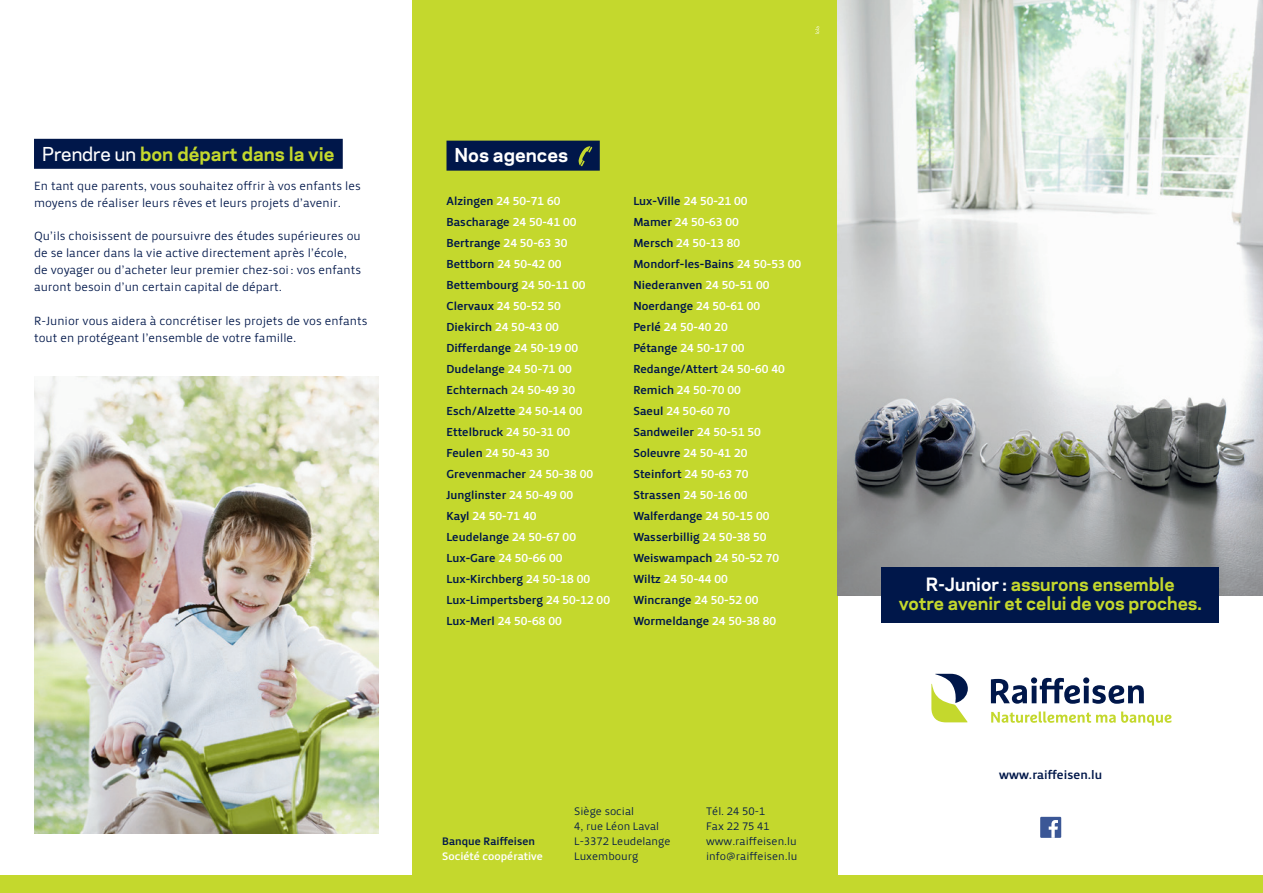
<style>
.page{position:relative;width:1263px;height:893px;background:#fff}
.page>*{position:absolute;margin:0;border:0;box-sizing:border-box;transform-origin:0 0}
.t1{font:700 18px "Galaxie Polaris";color:#c4d82d}
.t2{font:700 18px "Galaxie Polaris";color:#fff}
.t3{font:700 17.25px/18.8px "Galaxie Polaris";color:#c4d82d;text-align:center}
.t4{font:12.75px "Priva Three Pro";color:#00174a}
.t5{font:12.3px/17px "Priva One Pro";color:#00174a}
.t6{font:12px/21px "Priva Three Pro";color:#00174a}
.t7{font:12px/21px "Priva Three Pro";color:#fff}
.t8{font:11.25px/15px "Priva One Pro";color:#00174a}
.t9{font:11.25px "Priva Three Pro";color:#fff}
.t10{font:11.25px "Priva Three Pro";color:#00174a}
.s1{font-weight:500;color:#fff}
.s2{color:#fff}
.s3{color:#00174a}
</style>
<div class="page">
<div style="left:412px;top:0;width:426px;height:893px;background:#c4d82d"></div>
<div style="left:446px;top:141px;width:154px;height:30px;background:#00174a"></div>
<div style="left:0;top:876px;width:1263px;height:17px;background:#c4d82d"></div>
<div style="left:34px;top:139px;width:309px;height:30px;background:#00174a"></div>
<img style="left:838px;top:0;width:425px;height:595px">
<svg style="left:815px;top:27px;width:4px;height:7px"></svg>
<img style="left:34px;top:376px;width:344px;height:457px">
<div style="left:881px;top:568px;width:338px;height:55px;background:#00174a"></div>
<svg style="left:579px;top:146px;width:13px;height:20px"></svg>
<svg style="left:991px;top:711px;width:180px;height:15px"></svg>
<svg style="left:991px;top:677px;width:153px;height:27px"></svg>
<svg style="left:931px;top:674px;width:37px;height:48px"></svg>
<div style="left:1040px;top:817px;width:21px;height:21px;background:#3b5796"></div>
<svg style="left:1049px;top:820px;width:9px;height:18px"></svg>
<h1 class="t1" style="left:42px;top:141px;width:294px"><span class="s1">Prendre un</span> bon départ dans la vie</h1>
<p class="t5" style="left:34px;top:177px;width:328px">En tant que parents, vous souhaitez offrir à vos enfants les moyens de réaliser leurs rêves et leurs projets d’avenir.</p>
<p class="t5" style="left:34px;top:228px;width:329px">Qu’ils choisissent de poursuivre des études supérieures ou de se lancer dans la vie active directement après l’école, de voyager ou d’acheter leur premier chez-soi: vos enfants auront besoin d’un certain capital de départ.</p>
<p class="t5" style="left:34px;top:313px;width:335px">R-Junior vous aidera à concrétiser les projets de vos enfants tout en protégeant l’ensemble de votre famille.</p>
<h1 class="t2" style="left:454px;top:141px;width:115px">Nos agences</h1>
<p class="t6" style="left:446px;top:191px;width:165px">Alzingen <span class="s2">24 50-71 60<br></span>Bascharage <span class="s2">24 50-41 00<br></span>Bertrange <span class="s2">24 50-63 30<br></span>Bettborn <span class="s2">24 50-42 00<br></span>Bettembourg <span class="s2">24 50-11 00<br></span>Clervaux <span class="s2">24 50-52 50<br></span>Diekirch <span class="s2">24 50-43 00<br></span>Differdange <span class="s2">24 50-19 00<br></span>Dudelange <span class="s2">24 50-71 00<br></span>Echternach <span class="s2">24 50-49 30<br></span>Esch/Alzette <span class="s2">24 50-14 00<br></span>Ettelbruck <span class="s2">24 50-31 00<br></span>Feulen <span class="s2">24 50-43 30<br></span>Grevenmacher <span class="s2">24 50-38 00<br></span>Junglinster <span class="s2">24 50-49 00<br></span>Kayl <span class="s2">24 50-71 40<br></span>Leudelange <span class="s2">24 50-67 00<br></span>Lux-Gare <span class="s2">24 50-66 00<br></span>Lux-Kirchberg <span class="s2">24 50-18 00<br></span>Lux-Limpertsberg <span class="s2">24 50-12 00<br></span>Lux-Merl <span class="s2">24 50-68 00</span></p>
<p class="t7" style="left:633px;top:191px;width:169px"><span class="s3">Lux-Ville</span> 24 50-21 00<br><span class="s3">Mamer</span> 24 50-63 00<br><span class="s3">Mersch</span> 24 50-13 80<br><span class="s3">Mondorf-les-Bains</span> 24 50-53 00<br><span class="s3">Niederanven</span> 24 50-51 00<br><span class="s3">Noerdange</span> 24 50-61 00<br><span class="s3">Perlé</span> 24 50-40 20<br><span class="s3">Pétange</span> 24 50-17 00<br><span class="s3">Redange/Attert</span> 24 50-60 40<br><span class="s3">Remich</span> 24 50-70 00<br><span class="s3">Saeul</span> 24 50-60 70<br><span class="s3">Sandweiler</span> 24 50-51 50<br><span class="s3">Soleuvre</span> 24 50-41 20<br><span class="s3">Steinfort</span> 24 50-63 70<br><span class="s3">Strassen</span> 24 50-16 00<br><span class="s3">Walferdange</span> 24 50-15 00<br><span class="s3">Wasserbillig</span> 24 50-38 50<br><span class="s3">Weiswampach</span> 24 50-52 70<br><span class="s3">Wiltz</span> 24 50-44 00<br><span class="s3">Wincrange</span> 24 50-52 00<br><span class="s3">Wormeldange</span> 24 50-38 80</p>
<p class="t10" style="left:442px;top:834px;width:94px">Banque Raiffeisen</p>
<p class="t9" style="left:442px;top:849px;width:102px">Société coopérative</p>
<p class="t8" style="left:574px;top:803px;width:98px">Siège social<br>4, rue Léon Laval<br>L-3372 Leudelange<br>Luxembourg</p>
<p class="t8" style="left:706px;top:803px;width:93px">Tél. 24 50-1<br>Fax 22 75 41 www.raiffeisen.lu info@raiffeisen.lu</p>
<h2 class="t3" style="left:899px;top:574px;width:305px"><span class="s2">R-Junior :</span> assurons ensemble<br>votre avenir et celui de vos proches.</h2>
<p class="t4" style="left:999px;top:766px;width:104px">www.raiffeisen.lu</p>
</div>
